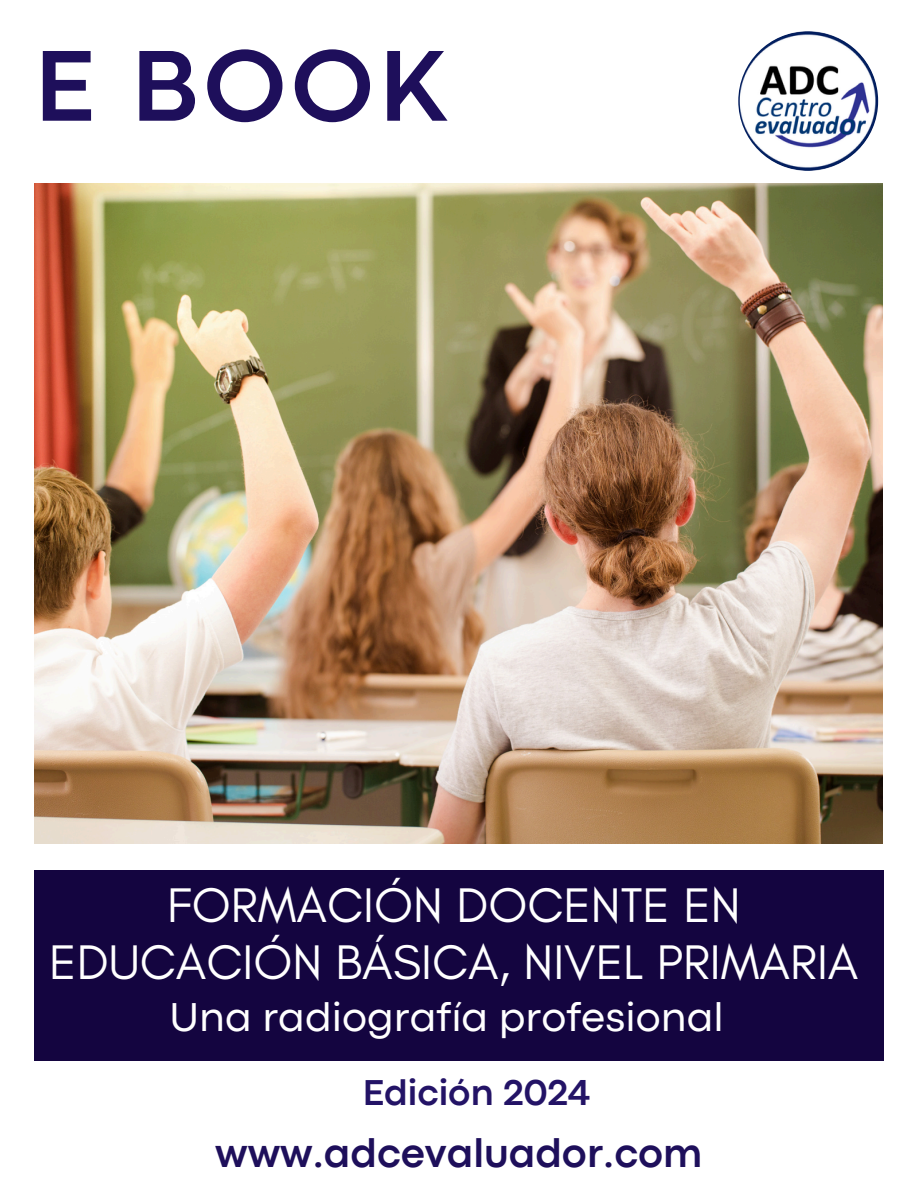
<style>
.page{position:relative;width:918px;height:1188px;background:#fff}
.page>*{position:absolute;margin:0;border:0;box-sizing:border-box;transform-origin:0 0}
.t1{font:700 105px "Codec Pro";color:#1e0f5b}
.t2{font:49.5px/57.3px "Glacial Indifference";color:#fff;text-align:center}
.t3{font:42px "Codec Pro";color:#fff}
.t4{font:700 42px "Codec Pro";color:#1e0f5b}
.t5{font:700 37.5px "Codec Pro";color:#231366}
</style>
<div class="page">
<img style="left:35px;top:183px;width:848px;height:660px">
<div style="left:35px;top:870px;width:848px;height:191px;background:#140540"></div>
<img style="left:738px;top:31px;width:140px;height:140px;border-radius:50%">
<p class="t1" style="left:35px;top:49px;width:415px">E BOOK</p>
<h2 class="t2" style="left:49px;top:876px;width:811px">FORMACIÓN DOCENTE EN<br>EDUCACIÓN BÁSICA, NIVEL PRIMARIA</h2>
<p class="t3" style="left:169px;top:1002px;width:556px">Una radiografía profesional</p>
<h4 class="t5" style="left:363px;top:1079px;width:229px">Edición 2024</h4>
<h3 class="t4" style="left:215px;top:1138px;width:489px">www.adcevaluador.com</h3>
</div>
